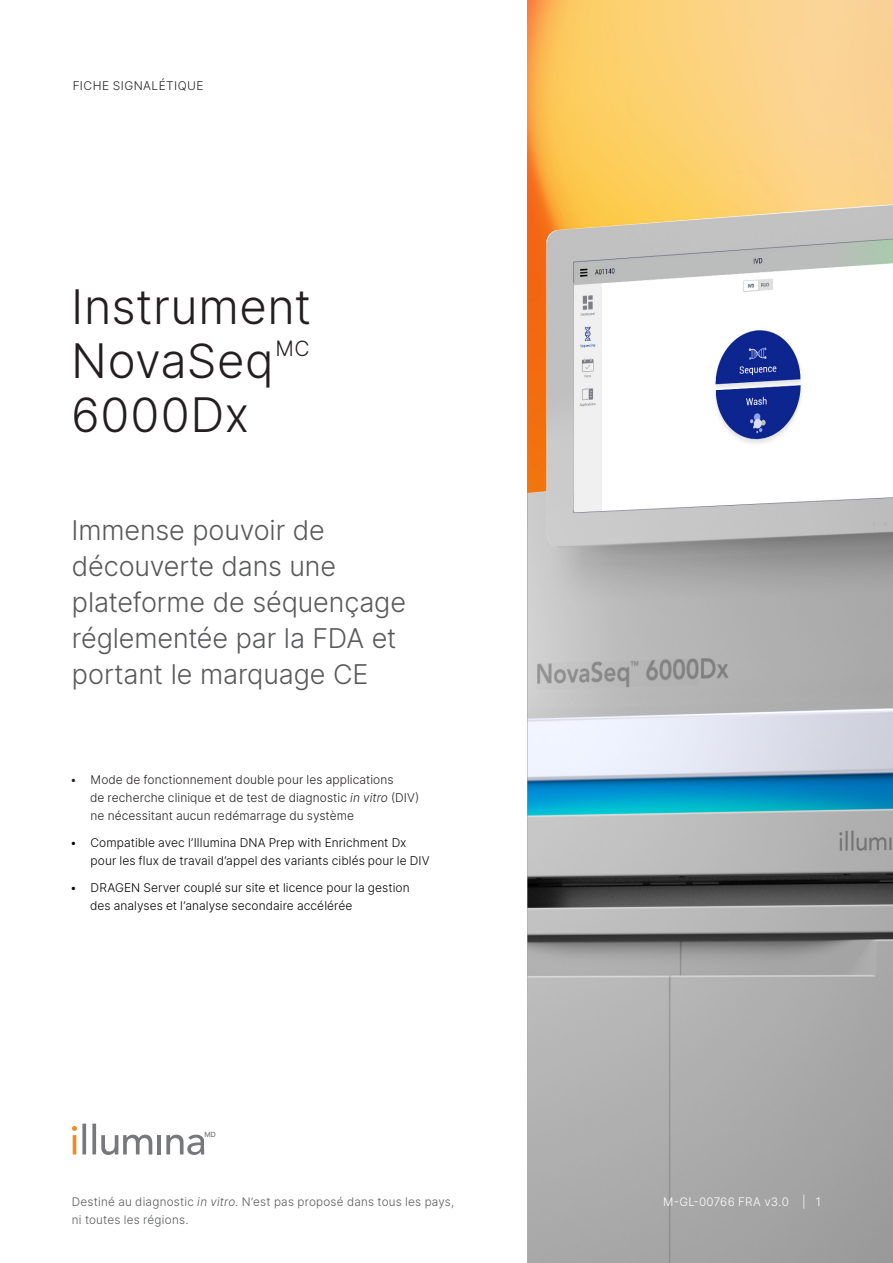
<style>
.page{position:relative;width:893px;height:1263px;background:#fff}
.page>*{position:absolute;margin:0;border:0;box-sizing:border-box;transform-origin:0 0}
.Title{font:300 47.25px/54px "Inter";letter-spacing:.01em;color:#231f20}
.Subtitle{font:300 27px/36px "Inter";letter-spacing:-.005em;color:#57585a}
.Title-2{font:300 21px "Inter";color:#231f20}
.t1{font:300 12px/18px "Inter";letter-spacing:.005em;color:#000}
.zz_Document_Type___Segment{font:300 12px/18px "Inter";letter-spacing:.005em;color:#231f20}
.zz_Document_Type___Segment-2{font:300 12px "Inter";letter-spacing:.035em;color:#231f20}
.zz_For_Research_Only{font:300 11.7px "Inter";letter-spacing:.02em;color:#57585a}
.zz_Pub_Number{font:300 11.7px "Inter";letter-spacing:.02em;color:#fff}
.zz_Master_Footer{font:300 11.7px "Inter";color:#fff}
.t2{font:500 7.05px "Inter";color:#77787c}
.s1{font-style:italic}
</style>
<div class="page">
<img style="left:527px;top:0;width:366px;height:203px">
<img style="left:527px;top:203px;width:366px;height:1060px">
<hr style="left:73px;top:1135px;width:3px;height:19px;background:#ec8b22">
<svg style="left:82px;top:1124px;width:4px;height:30px"></svg>
<svg style="left:92px;top:1124px;width:4px;height:30px"></svg>
<svg style="left:101px;top:1135px;width:51px;height:20px"></svg>
<hr style="left:157px;top:1135px;width:4px;height:19px;background:#77787c">
<svg style="left:166px;top:1134px;width:38px;height:21px"></svg>
<svg style="left:72px;top:1126px;width:5px;height:5px"></svg>
<p class="zz_Document_Type___Segment-2" style="left:73px;top:77px;width:133px">FICHE SIGNALÉTIQUE</p>
<p class="Title" style="left:71px;top:279px;width:242px">Instrument<br>NovaSeq</p>
<p class="Title-2" style="left:275px;top:333px;width:36px">MC</p>
<p class="Title" style="left:71px;top:387px;width:180px">6000Dx</p>
<p class="Subtitle" style="left:72px;top:512px;width:336px">Immense pouvoir de découverte dans une plateforme de séquençage réglementée par la FDA et portant le marquage CE</p>
<p class="zz_Document_Type___Segment" style="left:90px;top:770px;width:331px;text-indent:-20px">• Mode de fonctionnement double pour les applications<br>de recherche clinique et de test de diagnostic <span class="s1">in vitro</span> (DIV) ne nécessitant aucun redémarrage du système</p>
<p class="t1" style="left:91px;top:833px;width:340px;text-indent:-20px">• Compatible avec l’Illumina DNA Prep with Enrichment Dx pour les flux de travail d’appel des variants ciblés pour le DIV</p>
<p class="t1" style="left:90px;top:878px;width:321px;text-indent:-20px">• DRAGEN Server couplé sur site et licence pour la gestion des analyses et l’analyse secondaire accélérée</p>
<p class="t2" style="left:204px;top:1129px;width:13px">MD</p>
<p class="zz_For_Research_Only" style="left:72px;top:1193px;width:384px">Destiné au diagnostic <span class="s1">in vitro</span>. N’est pas proposé dans tous les pays,</p>
<p class="zz_Pub_Number" style="left:663px;top:1193px;width:127px">M-GL-00766 FRA v3.0</p>
<p class="zz_For_Research_Only" style="left:72px;top:1211px;width:118px">ni toutes les régions.</p>
<p class="zz_Master_Footer" style="left:802px;top:1193px;width:20px">| 1</p>
</div>
